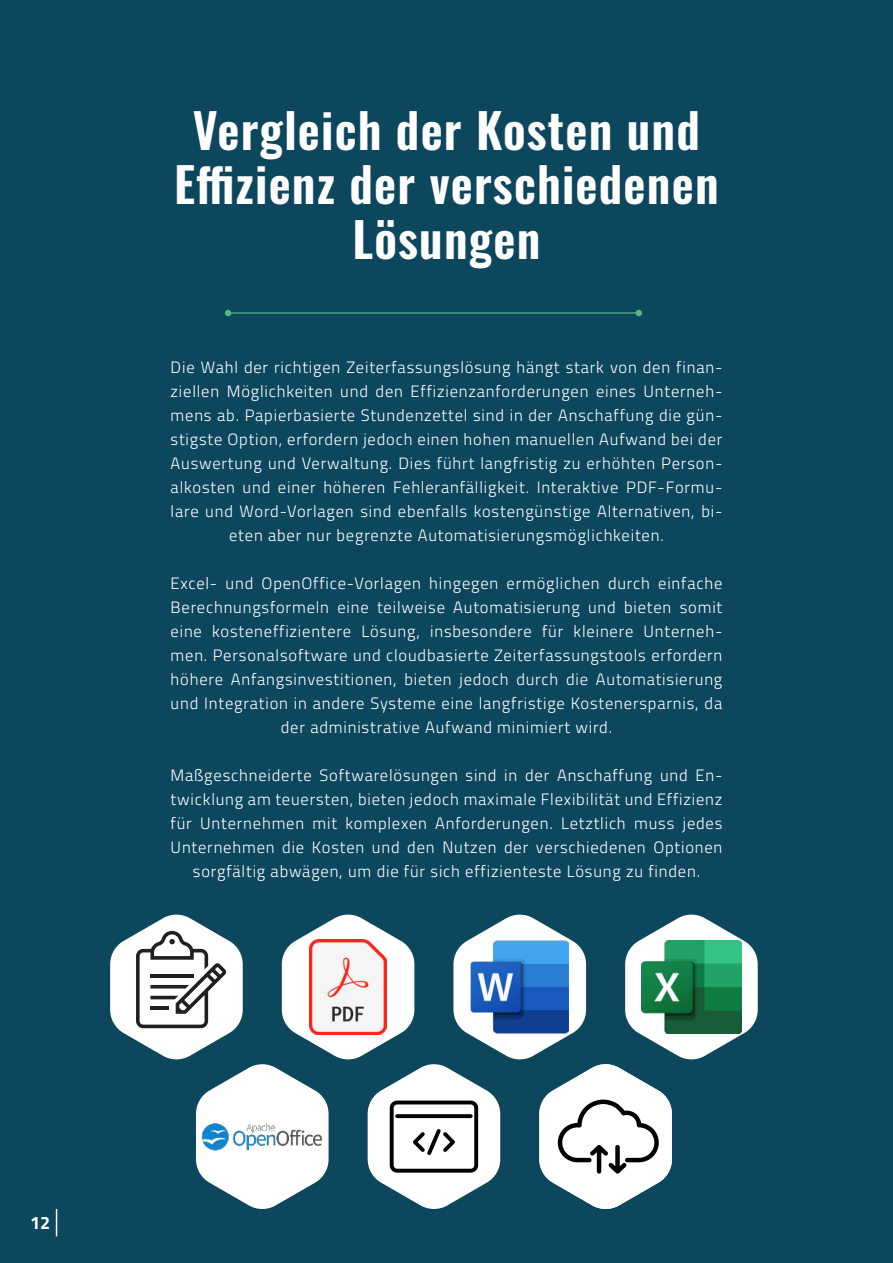
<style>
.page{position:relative;width:893px;height:1263px;background:#0d475e}
.page>*{position:absolute;margin:0;border:0;box-sizing:border-box;transform-origin:0 0}
.t1{font:48px/54px "Oswald";letter-spacing:.025em;color:#fff;text-align:center}
.t2{font:700 18px "Titillium Web";color:#fff}
.t3{font:300 16.5px/24px "Titillium Web";letter-spacing:.05em;color:#fff;text-align:center}
</style>
<div class="page">
<svg style="left:225px;top:310px;width:417px;height:6px"></svg>
<svg style="left:110px;top:914px;width:648px;height:295px"></svg>
<svg style="left:56px;top:1209px;width:1px;height:27px"></svg>
<h1 class="t1" style="left:174px;top:108px;width:546px">Vergleich der Kosten und<br>Effizienz der verschiedenen<br>Lösungen</h1>
<p class="t3" style="left:171px;top:357px;width:553px">Die Wahl der richtigen Zeiterfassungslösung hängt stark von den finan&shy;ziellen Möglichkeiten und den Effizienzanforderungen eines Unterneh&shy;mens ab. Papierbasierte Stundenzettel sind in der Anschaffung die gün&shy;stigste Option, erfordern jedoch einen hohen manuellen Aufwand bei der Auswertung und Verwaltung. Dies führt langfristig zu erhöhten Person&shy;alkosten und einer höheren Fehleranfälligkeit. Interaktive PDF-Formu&shy;lare und Word-Vorlagen sind ebenfalls kostengünstige Alternativen, bi&shy;eten aber nur begrenzte Automatisierungsmöglichkeiten.</p>
<p class="t3" style="left:171px;top:573px;width:553px">Excel- und OpenOffice-Vorlagen hingegen ermöglichen durch einfache Berechnungsformeln eine teilweise Automatisierung und bieten somit eine kosteneffizientere Lösung, insbesondere für kleinere Unterneh&shy;men. Personalsoftware und cloudbasierte Zeiterfassungstools erfordern höhere Anfangsinvestitionen, bieten jedoch durch die Automatisierung und Integration in andere Systeme eine langfristige Kostenersparnis, da der administrative Aufwand minimiert wird.</p>
<p class="t3" style="left:171px;top:765px;width:553px">Maßgeschneiderte Softwarelösungen sind in der Anschaffung und En&shy;twicklung am teuersten, bieten jedoch maximale Flexibilität und Effizienz für Unternehmen mit komplexen Anforderungen. Letztlich muss jedes Unternehmen die Kosten und den Nutzen der verschiedenen Optionen sorgfältig abwägen, um die für sich effizienteste Lösung zu finden.</p>
<p class="t2" style="left:30px;top:1216px;width:22px">12</p>
</div>
